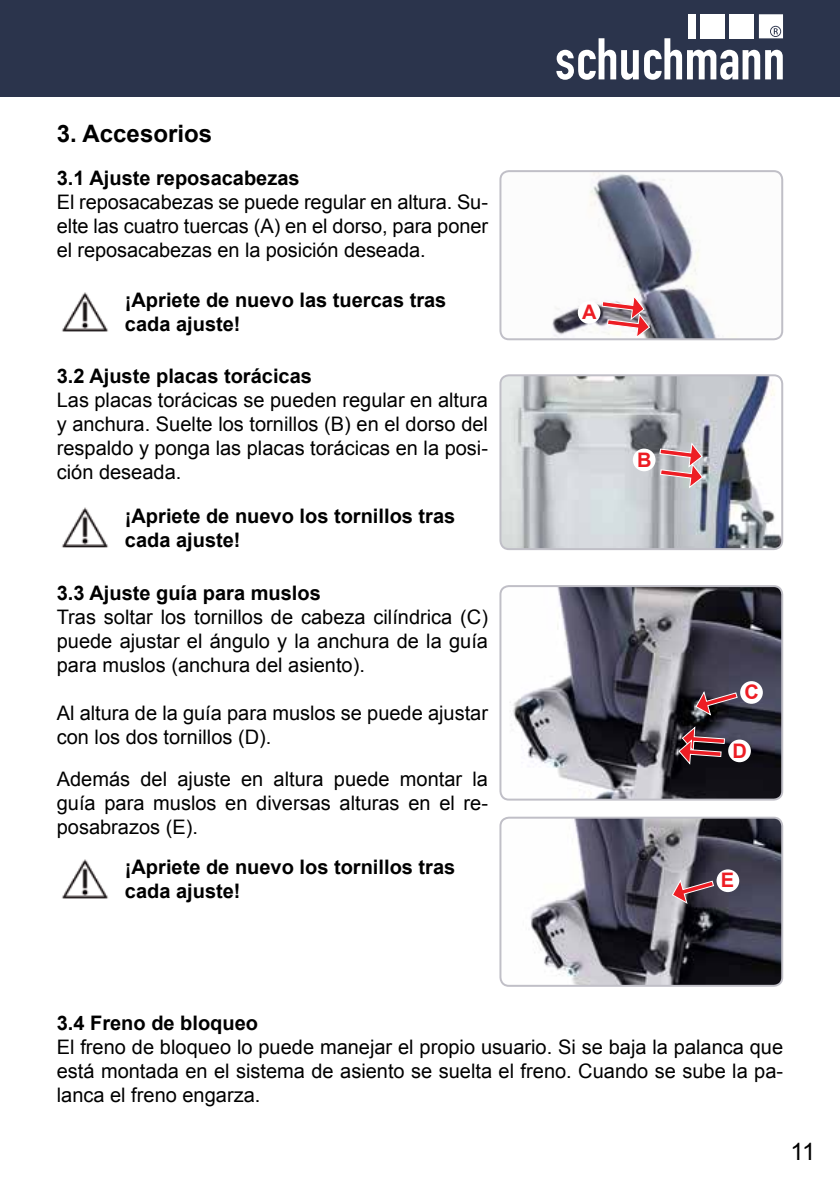
<style>
.page{position:relative;width:840px;height:1191px;background:#fff}
.page>*{position:absolute;margin:0;border:0;box-sizing:border-box;transform-origin:0 0}
.t1{font:700 24px "Arial";color:#000}
.t2{font:24px "Arial";color:#000}
.t3{font:20px/24px "Arial";color:#000;text-align:justify}
.t4{font:700 20px/24px "Arial";color:#000}
.t5{font:700 20px "Arial";color:#ed1d24}
</style>
<div class="page">
<div style="left:0;top:0;width:839px;height:96px;background:#2b344c"></div>
<svg style="left:556px;top:14px;width:226px;height:66px"></svg>
<img style="left:502px;top:586px;width:279px;height:213px">
<div style="left:499px;top:585px;width:283px;height:215px;border:2px solid #c0bfc7;border-radius:9px"></div>
<img style="left:502px;top:817px;width:279px;height:168px">
<div style="left:499px;top:816px;width:283px;height:170px;border:2px solid #c0bfc7;border-radius:9px"></div>
<img style="left:62px;top:859px;width:47px;height:40px">
<img style="left:62px;top:292px;width:47px;height:40px">
<img style="left:61px;top:507px;width:48px;height:41px">
<img style="left:502px;top:171px;width:279px;height:168px">
<div style="left:499px;top:170px;width:283px;height:170px;border:2px solid #c0bfc7;border-radius:9px"></div>
<img style="left:502px;top:375px;width:279px;height:174px">
<div style="left:499px;top:374px;width:283px;height:176px;border:2px solid #c0bfc7;border-radius:9px"></div>
<svg style="left:671px;top:879px;width:42px;height:24px"></svg>
<div style="left:716px;top:869px;width:22px;height:23px;background:#fff;border-radius:50%"></div>
<svg style="left:695px;top:691px;width:42px;height:24px"></svg>
<div style="left:739px;top:681px;width:23px;height:23px;background:#fff;border-radius:50%"></div>
<svg style="left:678px;top:726px;width:46px;height:38px;background:#6a383f"></svg>
<div style="left:727px;top:739px;width:23px;height:23px;background:#fff;border-radius:50%"></div>
<div style="left:632px;top:448px;width:23px;height:23px;background:#fff;border-radius:50%"></div>
<svg style="left:659px;top:443px;width:43px;height:45px;background:#cba0a4"></svg>
<div style="left:577px;top:301px;width:23px;height:23px;background:#fff;border-radius:50%"></div>
<svg style="left:601px;top:295px;width:48px;height:43px"></svg>
<p class="t1" style="left:57px;top:118px;width:157px">3. Accesorios</p>
<p class="t4" style="left:57px;top:166px;width:244px">3.1 Ajuste reposacabezas</p>
<p class="t3" style="left:57px;top:190px;width:432px">El reposacabezas se puede regular en altura. Su&shy;elte las cuatro tuercas (A) en el dorso, para poner el reposacabezas en la posición deseada.</p>
<p class="t4" style="left:125px;top:289px;width:323px">¡Apriete de nuevo las tuercas tras cada ajuste!</p>
<p class="t4" style="left:57px;top:365px;width:256px">3.2 Ajuste placas torácicas</p>
<p class="t3" style="left:57px;top:388px;width:432px">Las placas torácicas se pueden regular en altura y anchura. Suelte los tornillos (B) en el dorso del respaldo y ponga las placas torácicas en la posi&shy;ción deseada.</p>
<p class="t4" style="left:125px;top:504px;width:332px">¡Apriete de nuevo los tornillos tras cada ajuste!</p>
<p class="t4" style="left:57px;top:581px;width:265px">3.3 Ajuste guía para muslos</p>
<p class="t3" style="left:57px;top:605px;width:432px">Tras soltar los tornillos de cabeza cilíndrica (C) puede ajustar el ángulo y la anchura de la guía para muslos (anchura del asiento).</p>
<p class="t3" style="left:57px;top:701px;width:432px">Al altura de la guía para muslos se puede ajustar con los dos tornillos (D).</p>
<p class="t3" style="left:57px;top:767px;width:432px">Además del ajuste en altura puede montar la guía para muslos en diversas alturas en el re&shy;posabrazos (E).</p>
<p class="t4" style="left:125px;top:856px;width:332px">¡Apriete de nuevo los tornillos tras cada ajuste!</p>
<p class="t5" style="left:581px;top:299px;width:16px">A</p>
<p class="t5" style="left:636px;top:446px;width:16px">B</p>
<p class="t5" style="left:744px;top:679px;width:16px">C</p>
<p class="t5" style="left:732px;top:737px;width:16px">D</p>
<p class="t5" style="left:720px;top:867px;width:15px">E</p>
<p class="t4" style="left:57px;top:1011px;width:203px">3.4 Freno de bloqueo</p>
<p class="t3" style="left:57px;top:1035px;width:727px">El freno de bloqueo lo puede manejar el propio usuario. Si se baja la palanca que está montada en el sistema de asiento se suelta el freno. Cuando se sube la pa&shy;lanca el freno engarza.</p>
<p class="t2" style="left:790px;top:1135px;width:26px">11</p>
</div>
